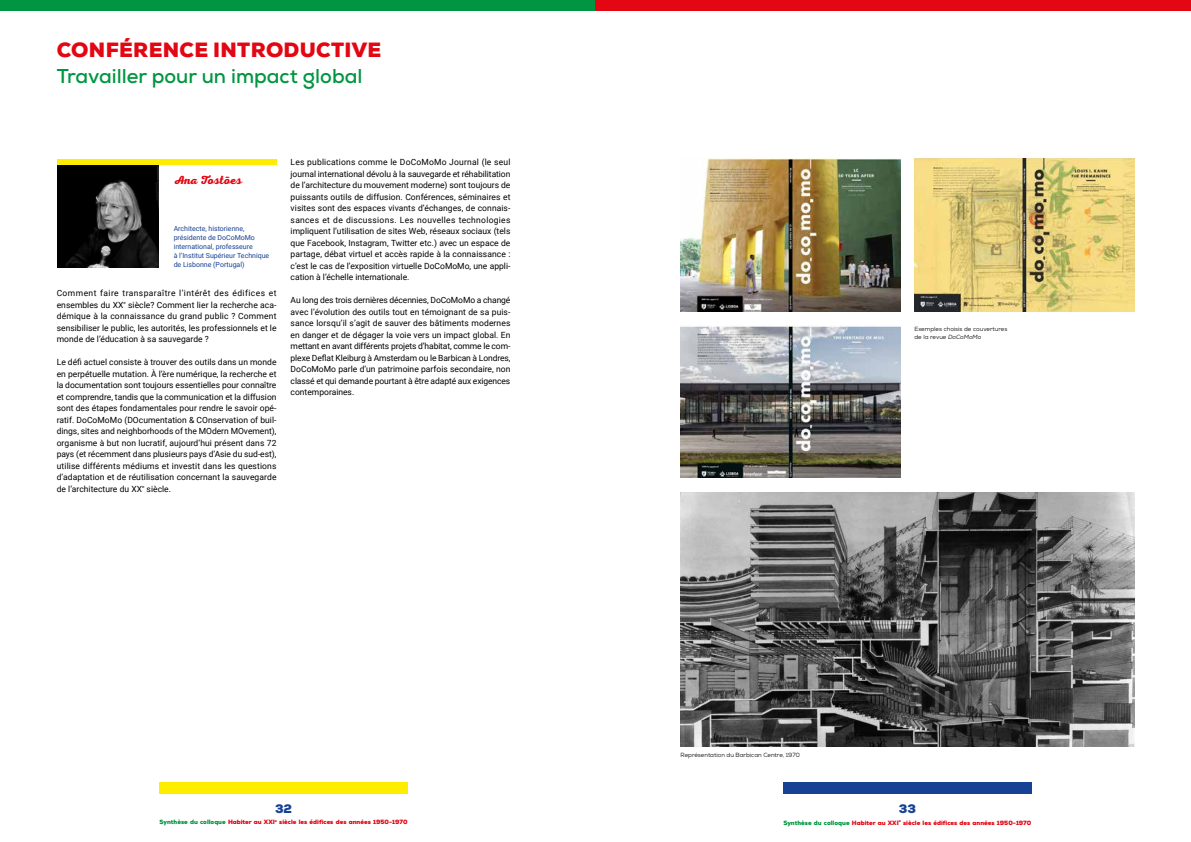
<style>
.page{position:relative;width:1191px;height:842px;background:#fff}
.page>*{position:absolute;margin:0;border:0;box-sizing:border-box;transform-origin:0 0}
.t1{font:700 20px "Nexa";color:#009641}
.t2{font:900 20px "Nexa";letter-spacing:.015em;color:#e30613}
.t3{font:700 12px "Nexa Script";color:#e30613}
.t4{font:900 12px "Nexa";color:#164194}
.t5{font:8.5px/11.5px "Roboto";letter-spacing:.005em;color:#000;text-align:justify}
.t6{font:8.5px/11.5px "Roboto";letter-spacing:.05em;color:#000}
.t7{font:7px/9px "Roboto";color:#164194}
.t8{font:900 6px "Nexa";color:#e30613}
.t9{font:6px/8px "Nexa";color:#000}
.t10{font:4px "Nexa";color:#000}
.s1{color:#009641}
.s2{font-style:italic}
</style>
<div class="page">
<div style="left:159px;top:782px;width:248px;height:12px;background:#ffed00"></div>
<div style="left:0;top:0;width:595px;height:11px;background:#009641"></div>
<div style="left:783px;top:782px;width:248px;height:12px;background:#164194"></div>
<div style="left:595px;top:0;width:596px;height:11px;background:#e30613"></div>
<img style="left:680px;top:492px;width:454px;height:254px">
<img style="left:680px;top:159px;width:220px;height:152px">
<img style="left:680px;top:325px;width:220px;height:153px">
<img style="left:914px;top:159px;width:220px;height:152px">
<img style="left:57px;top:164px;width:102px;height:103px">
<div style="left:57px;top:159px;width:219px;height:5px;background:#ffed00"></div>
<h1 class="t2" style="left:57px;top:36px;width:326px">CONFÉRENCE INTRODUCTIVE</h1>
<h1 class="t1" style="left:57px;top:63px;width:307px">Travailler pour un impact global</h1>
<h2 class="t3" style="left:174px;top:173px;width:70px">Ana Tostões</h2>
<p class="t7" style="left:174px;top:224px;width:97px">Architecte, historienne, présidente de DoCoMoMo international, professeure<br>à l’Institut Supérieur Technique de Lisbonne (Portugal)</p>
<p class="t6" style="left:57px;top:287px;width:221px">Comment faire transparaître l’intérêt des édifices et ensembles du XX</p>
<p class="t5" style="left:57px;top:299px;width:221px;text-indent:71px">siècle? Comment lier la recherche aca&shy;démique à la connaissance du grand public ? Comment sensibiliser le public, les autorités, les professionnels et le monde de l’éducation à sa sauvegarde ?</p>
<p class="t5" style="left:57px;top:356px;width:221px">Le défi actuel consiste à trouver des outils dans un monde en perpétuelle mutation. À l’ère numérique, la recherche et la documentation sont toujours essentielles pour connaître et comprendre, tandis que la communication et la diffusion sont des étapes fondamentales pour rendre le savoir opé&shy;ratif. DoCoMoMo (DOcumentation &amp; COnservation of buil&shy;dings, sites and neighborhoods of the MOdern MOvement), organisme à but non lucratif, aujourd’hui présent dans 72 pays (et récemment dans plusieurs pays d’Asie du sud-est), utilise différents médiums et investit dans les questions d’adaptation et de réutilisation concernant la sauvegarde de l’architecture du XX</p>
<p class="t10" style="left:123px;top:300px;width:4px">e</p>
<p class="t10" style="left:142px;top:484px;width:4px">e</p>
<p class="t5" style="left:147px;top:483px;width:26px">siècle.</p>
<p class="t5" style="left:291px;top:156px;width:221px">Les publications comme le DoCoMoMo Journal (le seul journal international dévolu à la sauvegarde et réhabilitation de l’architecture du mouvement moderne) sont toujours de puissants outils de diffusion. Conférences, séminaires et visites sont des espaces vivants d’échanges, de connais&shy;sances et de discussions. Les nouvelles technologies impliquent l’utilisation de sites Web, réseaux sociaux (tels que Facebook, Instagram, Twitter etc.) avec un espace de partage, débat virtuel et accès rapide à la connaissance : c’est le cas de l’exposition virtuelle DoCoMoMo, une appli&shy;cation à l’échelle internationale.</p>
<p class="t5" style="left:291px;top:294px;width:221px">Au long des trois dernières décennies, DoCoMoMo a changé avec l’évolution des outils tout en témoignant de sa puis&shy;sance lorsqu’il s’agit de sauver des bâtiments modernes en danger et de dégager la voie vers un impact global. En mettant en avant différents projets d’habitat, comme le com&shy;plexe Deflat Kleiburg à Amsterdam ou le Barbican à Londres, DoCoMoMo parle d’un patrimoine parfois secondaire, non classé et qui demande pourtant à être adapté aux exigences contemporaines.</p>
<h2 class="t4" style="left:275px;top:800px;width:19px">32</h2>
<p class="t8" style="left:159px;top:818px;width:250px"><span class="s1">Synthèse du colloque</span> Habiter au XXI<sup>e</sup> siècle les édifices des années 1950-1970</p>
<p class="t9" style="left:914px;top:324px;width:94px">Exemples choisis de couvertures de la revue <span class="s2">DoCoMoMo</span></p>
<p class="t9" style="left:680px;top:751px;width:121px">Représentation du Barbican Centre, 1970</p>
<h2 class="t4" style="left:898px;top:800px;width:19px">33</h2>
<p class="t8" style="left:783px;top:819px;width:250px"><span class="s1">Synthèse du colloque</span> Habiter au XXI<sup>e</sup> siècle les édifices des années 1950-1970</p>
</div>
